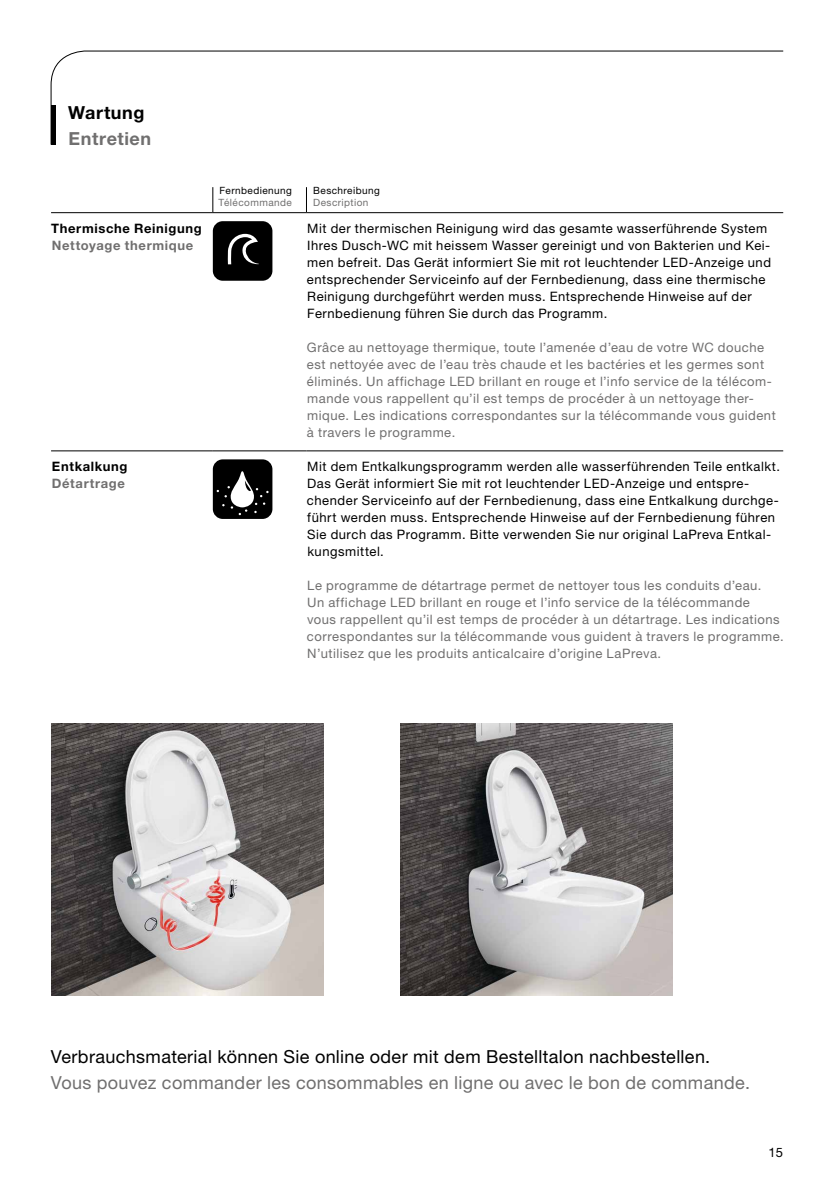
<style>
.page{position:relative;width:840px;height:1191px;background:#fff}
.page>*{position:absolute;margin:0;border:0;box-sizing:border-box;transform-origin:0 0}
.t1{font:18px "Helvetica Neue LT Std";letter-spacing:.02em;color:#000}
.t2{font:18px "Helvetica Neue LT Std";letter-spacing:.02em;color:#706f6f}
.t3{font:700 18px "Helvetica Neue LT Std";letter-spacing:.03em;color:#706f6f}
.t4{font:700 18px "Helvetica Neue LT Std";letter-spacing:.03em;color:#000}
.t5{font:13px/17px "Helvetica Neue LT Std";letter-spacing:.04em;color:#000}
.t6{font:13px/17px "Helvetica Neue LT Std";letter-spacing:.04em;color:#706f6f}
.t7{font:700 13px "Helvetica Neue LT Std";letter-spacing:.05em;color:#000}
.t8{font:700 13px "Helvetica Neue LT Std";letter-spacing:.05em;color:#706f6f}
.t9{font:10px "Helvetica Neue LT Std";letter-spacing:.045em;color:#000}
.t10{font:10px "Helvetica Neue LT Std";letter-spacing:.045em;color:#706f6f}
</style>
<div class="page">
<svg style="left:51px;top:51px;width:732px;height:94px"></svg>
<hr style="left:51px;top:105px;width:4px;height:40px;background:#000">
<hr style="left:51px;top:450px;width:162px;height:1px;background:#000">
<hr style="left:213px;top:450px;width:93px;height:1px;background:#000">
<hr style="left:306px;top:450px;width:476px;height:1px;background:#000">
<hr style="left:51px;top:212px;width:162px;height:1px;background:#000">
<svg style="left:212px;top:187px;width:1px;height:25px"></svg>
<hr style="left:213px;top:212px;width:93px;height:1px;background:#000">
<svg style="left:306px;top:187px;width:1px;height:25px"></svg>
<hr style="left:306px;top:212px;width:476px;height:1px;background:#000">
<div style="left:213px;top:221px;width:59px;height:60px;background:#000;border-radius:10px"></div>
<svg style="left:227px;top:234px;width:31px;height:30px"></svg>
<div style="left:213px;top:459px;width:59px;height:60px;background:#000;border-radius:10px"></div>
<svg style="left:216px;top:471px;width:52px;height:44px"></svg>
<img style="left:400px;top:723px;width:272px;height:272px">
<img style="left:51px;top:723px;width:272px;height:272px">
<h1 class="t4" style="left:68px;top:102px;width:78px">Wartung</h1>
<h1 class="t3" style="left:69px;top:127px;width:84px">Entretien</h1>
<p class="t7" style="left:51px;top:220px;width:152px">Thermische Reinigung</p>
<p class="t8" style="left:52px;top:237px;width:143px">Nettoyage thermique</p>
<p class="t7" style="left:52px;top:458px;width:77px">Entkalkung</p>
<p class="t8" style="left:52px;top:475px;width:74px">Détartrage</p>
<p class="t9" style="left:219px;top:185px;width:74px">Fernbedienung</p>
<p class="t10" style="left:218px;top:196px;width:75px">Télécommande</p>
<p class="t9" style="left:313px;top:185px;width:68px">Beschreibung</p>
<p class="t10" style="left:313px;top:196px;width:57px">Description</p>
<p class="t5" style="left:306px;top:219px;width:465px">Mit der thermischen Reinigung wird das gesamte wasserführende System Ihres Dusch-WC mit heissem Wasser gereinigt und von Bakterien und Kei&shy;men befreit. Das Gerät informiert Sie mit rot leuchtender LED-Anzeige und entsprechender Serviceinfo auf der Fernbedienung, dass eine thermische Reinigung durchgeführt werden muss. Entsprechende Hinweise auf der Fernbedienung führen Sie durch das Programm.</p>
<p class="t6" style="left:306px;top:338px;width:470px">Grâce au nettoyage thermique, toute l’amenée d’eau de votre WC douche est nettoyée avec de l’eau très chaude et les bactéries et les germes sont éliminés. Un affichage LED brillant en rouge et l’info service de la télécom&shy;mande vous rappellent qu’il est temps de procéder à un nettoyage ther&shy;mique. Les indications correspondantes sur la télécommande vous guident à travers le programme.</p>
<p class="t5" style="left:307px;top:457px;width:474px">Mit dem Entkalkungsprogramm werden alle wasserführenden Teile entkalkt.<br>Das Gerät informiert Sie mit rot leuchtender LED-Anzeige und entspre&shy;chender Serviceinfo auf der Fernbedienung, dass eine Entkalkung durchge&shy;führt werden muss. Entsprechende Hinweise auf der Fernbedienung führen Sie durch das Programm. Bitte verwenden Sie nur original LaPreva Entkal&shy;kungsmittel.</p>
<p class="t6" style="left:307px;top:576px;width:478px">Le programme de détartrage permet de nettoyer tous les conduits d’eau.<br>Un affichage LED brillant en rouge et l’info service de la télécommande<br>vous rappellent qu’il est temps de procéder à un détartrage. Les indications correspondantes sur la télécommande vous guident à travers le programme.<br>N’utilisez que les produits anticalcaire d’origine LaPreva.</p>
<h1 class="t1" style="left:51px;top:1046px;width:660px">Verbrauchsmaterial können Sie online oder mit dem Bestelltalon nachbestellen.</h1>
<h1 class="t2" style="left:51px;top:1071px;width:700px">Vous pouvez commander les consommables en ligne ou avec le bon de commande.</h1>
<p class="t5" style="left:768px;top:1143px;width:16px">15</p>
</div>
